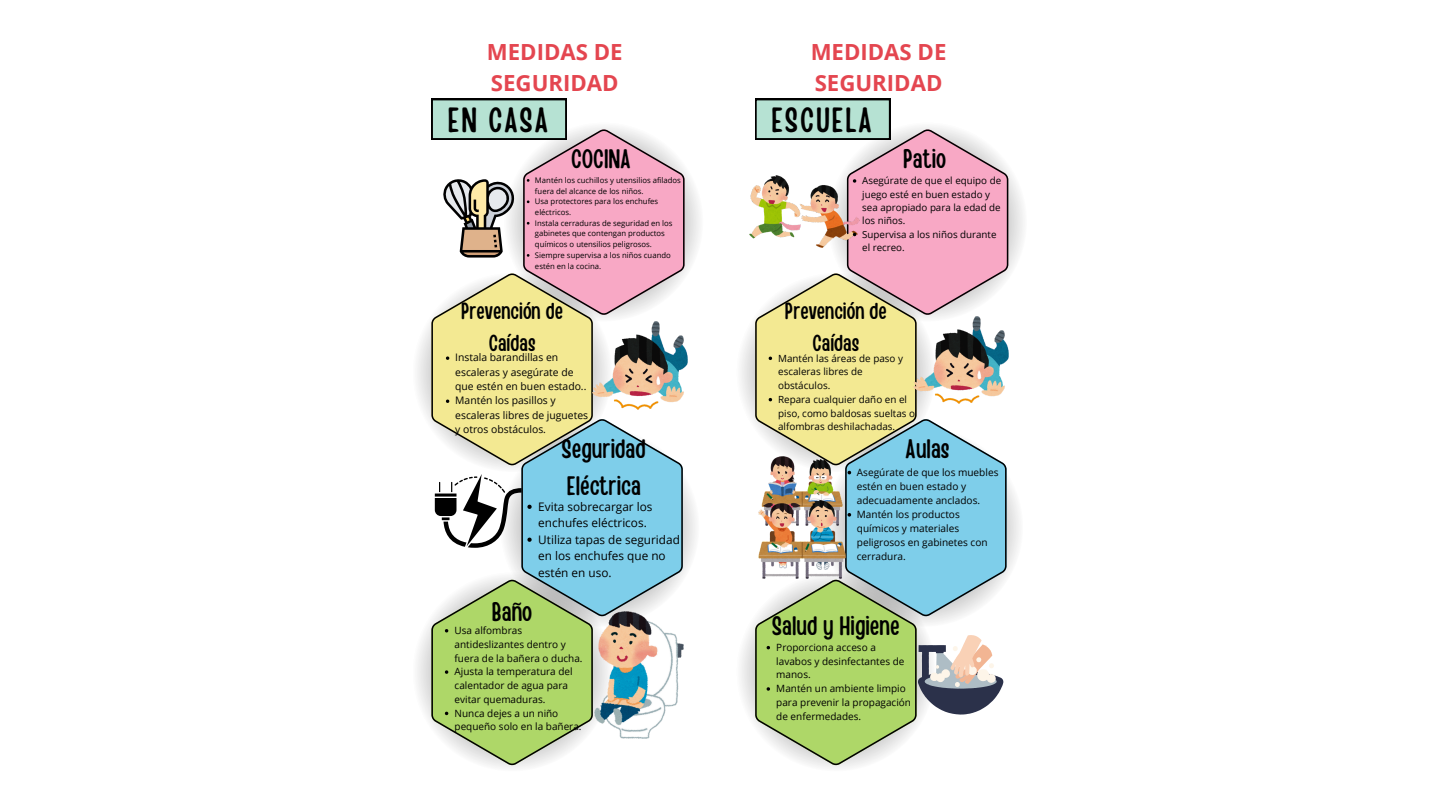
<style>
.page{position:relative;width:1440px;height:810px;background:#fff}
.page>*{position:absolute;margin:0;border:0;box-sizing:border-box;transform-origin:0 0}
.t1{font:34.8px "Handy Casual Condensed";letter-spacing:.055em;color:#000}
.t2{font:26.6px/36.4px "Handy Casual Condensed";color:#000}
.t3{font:23px/32.1px "Handy Casual Condensed";color:#000;text-align:center}
.t4{font:700 22.2px/31px "Open Sans";color:#e44650}
.t5{font:11.8px/16.5px "Open Sans";color:#000}
.t6{font:10.4px/14.4px "Open Sans";color:#000}
.t7{font:10.1px/14.1px "Open Sans";color:#000}
.t8{font:10px/13.8px "Open Sans";color:#000}
.t9{font:9.9px/13.8px "Open Sans";color:#000}
.t10{font:9.8px/13.4px "Open Sans";color:#000}
.t11{font:7.7px/10.7px "Open Sans";color:#000}
</style>
<div class="page">
<svg style="left:417px;top:99px;width:283px;height:669px"></svg>
<svg style="left:741px;top:99px;width:282px;height:669px"></svg>
<p class="t4" style="left:487px;top:36px;width:137px">MEDIDAS DE<br>SEGURIDAD</p>
<p class="t1" style="left:448px;top:97px;width:102px">EN CASA</p>
<p class="t2" style="left:571px;top:139px;width:61px">COCINA</p>
<p class="t11" style="left:535px;top:175px;width:147px">Mantén los cuchillos y utensilios afilados fuera del alcance de los niños.</p>
<p class="t11" style="left:535px;top:196px;width:125px">Usa protectores para los enchufes eléctricos.</p>
<p class="t11" style="left:535px;top:217px;width:139px">Instala cerraduras de seguridad en los gabinetes que contengan productos químicos o utensilios peligrosos.</p>
<p class="t11" style="left:535px;top:250px;width:137px">Siempre supervisa a los niños cuando estén en la cocina.</p>
<p class="t3" style="left:461px;top:294px;width:104px">Prevención de<br>Caídas</p>
<p class="t6" style="left:455px;top:350px;width:133px">Instala barandillas en escaleras y asegúrate de que estén en buen estado..</p>
<p class="t6" style="left:455px;top:393px;width:134px">Mantén los pasillos y escaleras libres de juguetes y otros obstáculos.</p>
<h5 class="t2" style="left:562px;top:430px;width:85px">Seguridad<br>Eléctrica</h5>
<p class="t5" style="left:538px;top:498px;width:116px">Evita sobrecargar los enchufes eléctricos.</p>
<p class="t5" style="left:538px;top:531px;width:143px">Utiliza tapas de seguridad en los enchufes que no estén en uso.</p>
<p class="t2" style="left:492px;top:592px;width:42px">Baño</p>
<p class="t8" style="left:455px;top:623px;width:129px">Usa alfombras antideslizantes dentro y fuera de la bañera o ducha.</p>
<p class="t8" style="left:455px;top:665px;width:120px">Ajusta la temperatura del calentador de agua para evitar quemaduras.</p>
<p class="t8" style="left:455px;top:706px;width:129px">Nunca dejes a un niño pequeño solo en la bañera.</p>
<p class="t4" style="left:811px;top:36px;width:137px">MEDIDAS DE<br>SEGURIDAD</p>
<h4 class="t1" style="left:772px;top:97px;width:102px">ESCUELA</h4>
<h1 class="t2" style="left:903px;top:139px;width:45px">Patio</h1>
<p class="t10" style="left:862px;top:174px;width:140px">Asegúrate de que el equipo de juego esté en buen estado y sea apropiado para la edad de los niños.</p>
<p class="t10" style="left:862px;top:227px;width:136px">Supervisa a los niños durante el recreo.</p>
<p class="t3" style="left:785px;top:294px;width:104px">Prevención de<br>Caídas</p>
<p class="t9" style="left:778px;top:351px;width:126px">Mantén las áreas de paso y escaleras libres de obstáculos.</p>
<p class="t9" style="left:778px;top:392px;width:138px">Repara cualquier daño en el piso, como baldosas sueltas o alfombras deshilachadas.</p>
<h2 class="t2" style="left:906px;top:430px;width:45px">Aulas</h2>
<h5 class="t7" style="left:857px;top:465px;width:143px">Asegúrate de que los muebles estén en buen estado y adecuadamente anclados.</h5>
<p class="t7" style="left:857px;top:507px;width:132px">Mantén los productos químicos y materiales peligrosos en gabinetes con cerradura.</p>
<p class="t2" style="left:772px;top:607px;width:129px">Salud y Higiene</p>
<h3 class="t8" style="left:776px;top:640px;width:130px">Proporciona acceso a lavabos y desinfectantes de manos.</h3>
<p class="t8" style="left:776px;top:681px;width:136px">Mantén un ambiente limpio para prevenir la propagación de enfermedades.</p>
</div>
